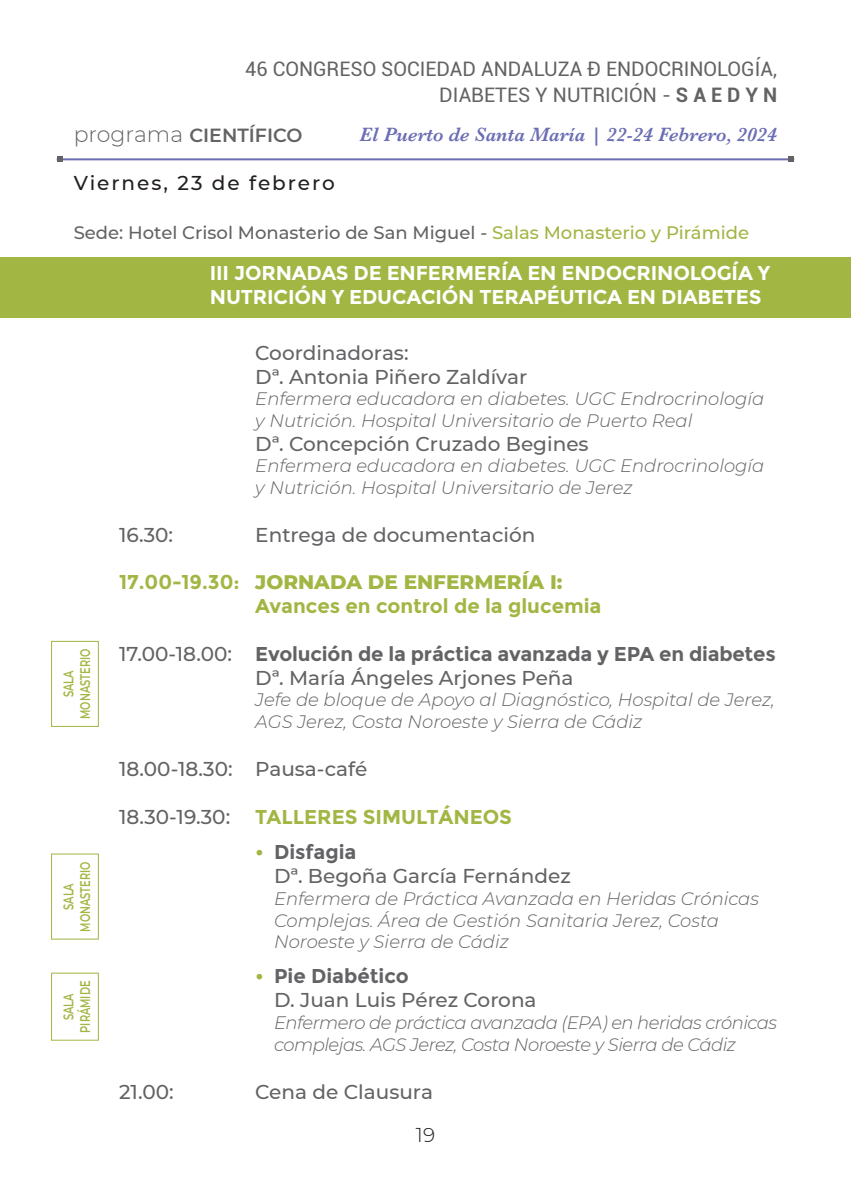
<style>
.page{position:relative;width:851px;height:1191px;background:#fff}
.page>*{position:absolute;margin:0;border:0;box-sizing:border-box;transform-origin:0 0}
.t1{font:500 20px/24px "Montserrat";color:#636366}
.t2{font:700 20px/24px "Montserrat";letter-spacing:-.01em;color:#636366}
.t3{font:700 20px/24px "Montserrat";color:#a1b643}
.t4{font:700 20px/24px "Montserrat";letter-spacing:-.01em;color:#fff}
.t5{font:20px/26px "Roboto";color:#636366;text-align:right}
.t6{font:italic 600 20px "Baskerville";color:#6c6eb4}
.t7{font:500 20px "Montserrat";letter-spacing:.1em;color:#231f20}
.t8{font:300 20px "Montserrat";color:#231f20}
.t9{font:600 19px "Montserrat";color:#636366}
.t10{font:italic 300 18px/21.6px "Montserrat";color:#636366}
.t11{font:italic 300 18px/21.6px "Montserrat";letter-spacing:-.03em;color:#636366}
.t12{font:500 18px "Montserrat";color:#636366}
.t13{font:600 14px/16.8px "Montserrat";color:#a1b643;text-align:center;scale:.7 1}
.s1{font-weight:700}
.s2{font-weight:300;font-size:22px}
.s3{color:#a1b643}
.s4{font-weight:800}
.s5{font-weight:500}
.s6{font-weight:700;color:#a1b643}
</style>
<div class="page">
<hr style="left:57px;top:158px;width:737px;height:2px;background:#6c6eb4">
<svg style="left:57px;top:156px;width:5px;height:6px"></svg>
<svg style="left:788px;top:156px;width:6px;height:6px"></svg>
<div style="left:0;top:257px;width:850px;height:60px;background:#a1b643"></div>
<div style="left:51px;top:641px;width:48px;height:86px;border:1px solid #a1b643"></div>
<div style="left:51px;top:853px;width:48px;height:86px;border:1px solid #a1b643"></div>
<div style="left:51px;top:972px;width:48px;height:68px;border:1px solid #a1b643"></div>
<p class="t5" style="left:245px;top:55px;width:533px">46 CONGRESO SOCIEDAD ANDALUZA Ð ENDOCRINOLOGÍA,<br>DIABETES Y NUTRICIÓN - <span class="s1">S A E D Y N</span></p>
<p class="t6" style="left:359px;top:121px;width:419px">El Puerto de Santa María | 22-24 Febrero, 2024</p>
<p class="t9" style="left:74px;top:122px;width:230px"><span class="s2">programa</span> CIENTÍFICO</p>
<p class="t7" style="left:74px;top:168px;width:262px">Viernes, 23 de febrero</p>
<p class="t12" style="left:74px;top:220px;width:676px">Sede: Hotel Crisol Monasterio de San Miguel - <span class="s3">Salas Monasterio y Pirámide</span></p>
<p class="t4" style="left:210px;top:261px;width:561px">III JORNADAS DE ENFERMERÍA EN ENDOCRINOLOGÍA Y<br>NUTRICIÓN Y EDUCACIÓN TERAPÉUTICA EN DIABETES</p>
<p class="t13" style="left:59px;top:719px;width:101px;rotate:-90deg">SALA<br>MONASTERIO</p>
<p class="t13" style="left:59px;top:931px;width:101px;rotate:-90deg">SALA<br>MONASTERIO</p>
<p class="t13" style="left:59px;top:1032px;width:75px;rotate:-90deg">SALA<br>PIRÁMIDE</p>
<p class="t1" style="left:255px;top:340px;width:273px">Coordinadoras:<br>Dª. Antonia Piñero Zaldívar</p>
<p class="t10" style="left:255px;top:387px;width:510px">Enfermera educadora en diabetes. UGC Endrocrinología y Nutrición. Hospital Universitario de Puerto Real</p>
<p class="t1" style="left:255px;top:431px;width:335px">Dª. Concepción Cruzado Begines</p>
<p class="t10" style="left:255px;top:455px;width:510px">Enfermera educadora en diabetes. UGC Endrocrinología y Nutrición. Hospital Universitario de Jerez</p>
<p class="t1" style="left:119px;top:522px;width:56px">16.30:</p>
<p class="t1" style="left:255px;top:522px;width:281px">Entrega de documentación</p>
<p class="t3" style="left:255px;top:569px;width:347px;text-indent:-136px">17.00-19.30: <span class="s4">JORNADA DE ENFERMERÍA I:<br></span>Avances en control de la glucemia</p>
<p class="t2" style="left:255px;top:641px;width:522px;text-indent:-136px"><span class="s5">17.00-18.00:</span> Evolución de la práctica avanzada y EPA en diabetes<br><span class="s5">Dª. María Ángeles Arjones Peña</span></p>
<p class="t10" style="left:255px;top:688px;width:521px">Jefe de bloque de Apoyo al Diagnóstico, Hospital de Jerez,<br>AGS Jerez, Costa Noroeste y Sierra de Cádiz</p>
<p class="t1" style="left:119px;top:756px;width:250px">18.00-18.30: Pausa-café</p>
<p class="t1" style="left:119px;top:804px;width:112px">18.30-19.30:</p>
<p class="t3" style="left:255px;top:805px;width:258px">TALLERES SIMULTÁNEOS</p>
<p class="t1" style="left:274px;top:839px;width:298px;text-indent:-19px"><span class="s6">•</span> <span class="s1">Disfagia<br></span>Dª. Begoña García Fernández</p>
<p class="t10" style="left:274px;top:887px;width:486px">Enfermera de Práctica Avanzada en Heridas Crónicas<br>Complejas. Área de Gestión Sanitaria Jerez, Costa<br>Noroeste y Sierra de Cádiz</p>
<p class="t1" style="left:274px;top:963px;width:264px;text-indent:-19px"><span class="s6">•</span> <span class="s1">Pie Diabético<br></span>D. Juan Luis Pérez Corona</p>
<p class="t11" style="left:274px;top:1011px;width:504px">Enfermero de práctica avanzada (EPA) en heridas crónicas complejas. AGS Jerez, Costa Noroeste y Sierra de Cádiz</p>
<p class="t1" style="left:119px;top:1078px;width:56px">21.00:</p>
<p class="t1" style="left:255px;top:1078px;width:179px">Cena de Clausura</p>
<p class="t8" style="left:416px;top:1121px;width:21px">19</p>
</div>
